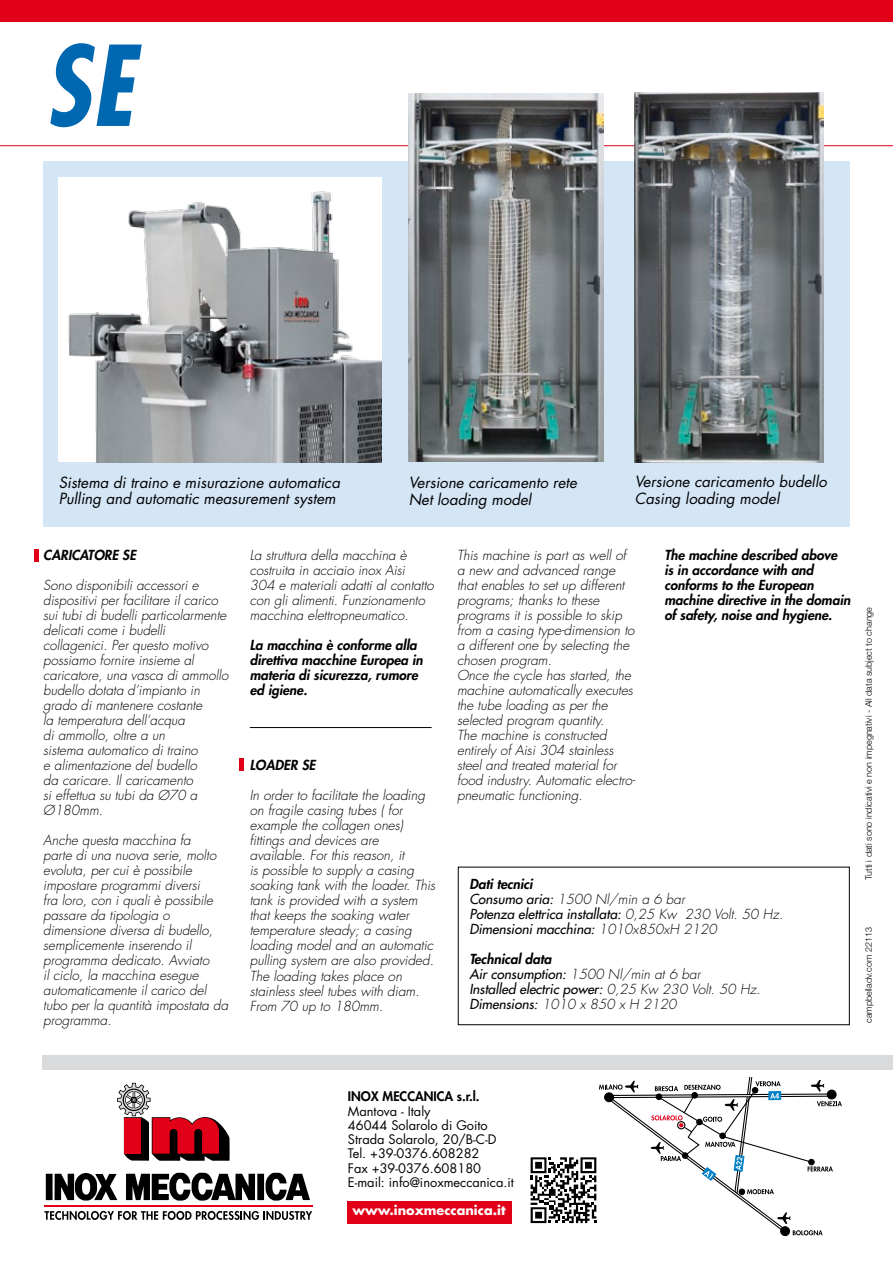
<style>
.page{position:relative;width:893px;height:1263px;background:#fff}
.page>*{position:absolute;margin:0;border:0;box-sizing:border-box;transform-origin:0 0}
.t1{font:italic 700 condensed 108px "Futura Std";color:#0068b1}
.t2{font:italic 15px/16.5px "Futura Std";color:#000}
.t3{font:italic 300 13.5px/15px "Futura Std";color:#000}
.t4{font:italic 500 13.5px/15px "Futura Std";color:#000}
.t5{font:italic 800 13.5px/15px "Futura Std";color:#000}
.t6{font:12.9px/14.2px "Futura Std";color:#000}
.t7{font:700 12.9px "Futura Std";color:#fff}
.t8{font:800 12.9px "Futura Std";color:#000}
.t9{font:300 9px "Helvetica Neue LT Std";color:#000}
.s1{font-weight:800}
.s2{font-weight:300}
</style>
<div class="page">
<div style="left:43px;top:161px;width:807px;height:366px;background:#d4e5f5"></div>
<div style="left:0;top:0;width:893px;height:21px;background:#e20019"></div>
<img style="left:59px;top:177px;width:323px;height:285px">
<hr style="left:0;top:145px;width:893px;height:1px;background:#e20019">
<div style="left:43px;top:1055px;width:850px;height:14px;background:#d9dadb"></div>
<img style="left:635px;top:92px;width:189px;height:371px">
<img style="left:409px;top:93px;width:195px;height:369px">
<hr style="left:34px;top:549px;width:4px;height:12px;background:#e20019">
<hr style="left:239px;top:759px;width:4px;height:12px;background:#e20019">
<div style="left:458px;top:867px;width:391px;height:158px;border:1px solid #000"></div>
<hr style="left:250px;top:727px;width:182px;height:1px;background:#000">
<div style="left:348px;top:1201px;width:164px;height:22px;background:#e20019"></div>
<svg style="left:46px;top:1173px;width:264px;height:27px"></svg>
<svg style="left:44px;top:1211px;width:268px;height:9px"></svg>
<hr style="left:44px;top:1205px;width:268px;height:1px;background:#e20019">
<svg style="left:117px;top:1083px;width:113px;height:78px"></svg>
<div style="left:780px;top:1226px;width:10px;height:10px;border:1px solid #000;border-radius:50%"></div>
<svg style="left:530px;top:1076px;width:312px;height:159px"></svg>
<h1 class="t1" style="left:43px;top:19px;width:91px">SE</h1>
<p class="t2" style="left:59px;top:474px;width:283px">Sistema di traino e misurazione automatica<br>Pulling and automatic measurement system</p>
<p class="t2" style="left:409px;top:474px;width:170px">Versione caricamento rete<br>Net loading model</p>
<p class="t2" style="left:635px;top:474px;width:194px">Versione caricamento budello<br>Casing loading model</p>
<p class="t5" style="left:43px;top:547px;width:94px">CARICATORE SE</p>
<p class="t3" style="left:43px;top:578px;width:187px">Sono disponibili accessori e dispositivi per facilitare il carico sui tubi di budelli particolarmente delicati come i budelli collagenici. Per questo motivo possiamo fornire insieme al caricatore, una vasca di ammollo budello dotata d’impianto in grado di mantenere costante<br>la temperatura dell’acqua<br>di ammollo, oltre a un<br>sistema automatico di traino<br>e alimentazione del budello<br>da caricare. Il caricamento<br>si effettua su tubi da Ø70 a<br>Ø180mm.</p>
<p class="t3" style="left:43px;top:833px;width:186px">Anche questa macchina fa<br>parte di una nuova serie, molto evoluta, per cui è possibile impostare programmi diversi<br>fra loro, con i quali è possibile passare da tipologia o dimensione diversa di budello, semplicemente inserendo il programma dedicato. Avviato<br>il ciclo, la macchina esegue automaticamente il carico del tubo per la quantità impostata da programma.</p>
<p class="t3" style="left:250px;top:548px;width:186px">La struttura della macchina è costruita in acciaio inox Aisi<br>304 e materiali adatti al contatto con gli alimenti. Funzionamento macchina elettropneumatico.</p>
<p class="t5" style="left:250px;top:638px;width:174px">La macchina è conforme alla direttiva macchine Europea in materia di sicurezza, rumore ed igiene.</p>
<p class="t5" style="left:250px;top:758px;width:67px">LOADER SE</p>
<p class="t3" style="left:250px;top:788px;width:187px">In order to facilitate the loading on fragile casing tubes ( for example the collagen ones) fittings and devices are available. For this reason, it<br>is possible to supply a casing soaking tank with the loader. This tank is provided with a system that keeps the soaking water temperature steady; a casing loading model and an automatic pulling system are also provided.<br>The loading takes place on stainless steel tubes with diam.<br>From 70 up to 180mm.</p>
<p class="t3" style="left:457px;top:548px;width:180px">This machine is part as well of a new and advanced range that enables to set up different programs; thanks to these programs it is possible to skip from a casing type-dimension to a different one by selecting the chosen program.<br>Once the cycle has started, the machine automatically executes the tube loading as per the selected program quantity.<br>The machine is constructed entirely of Aisi 304 stainless steel and treated material for food industry. Automatic electro&shy;pneumatic functioning.</p>
<p class="t5" style="left:664px;top:548px;width:188px">The machine described above<br>is in accordance with and conforms to the European machine directive in the domain of safety, noise and hygiene.</p>
<p class="t4" style="left:469px;top:877px;width:315px"><span class="s1">Dati tecnici<br></span>Consumo aria: <span class="s2">1500 Nl/min a 6 bar<br></span>Potenza elettrica installata: <span class="s2">0,25 Kw 230 Volt. 50 Hz.<br></span>Dimensioni macchina: <span class="s2">1010x850xH 2120</span></p>
<p class="t4" style="left:469px;top:952px;width:293px"><span class="s1">Technical data<br></span>Air consumption: <span class="s2">1500 Nl/min at 6 bar<br></span>Installed electric power: <span class="s2">0,25 Kw 230 Volt. 50 Hz.<br></span>Dimensions: <span class="s2">1010 x 850 x H 2120</span></p>
<p class="t9" style="left:863px;top:880px;width:275px;rotate:-90deg">Tutti i dati sono indicativi e non impegnativi - All data subject to change</p>
<p class="t9" style="left:863px;top:1023px;width:97px;rotate:-90deg">campbelladv.com 22113</p>
<p class="t8" style="left:348px;top:1088px;width:133px">INOX MECCANICA s.r.l.</p>
<p class="t6" style="left:348px;top:1104px;width:167px">Mantova - Italy<br>46044 Solarolo di Goito<br>Strada Solarolo, 20/B-C-D<br>Tel. +39-0376.608282<br>Fax +39-0376.608180<br>E-mail: info@inoxmeccanica.it</p>
<p class="t7" style="left:352px;top:1202px;width:155px">www.inoxmeccanica.it</p>
</div>
